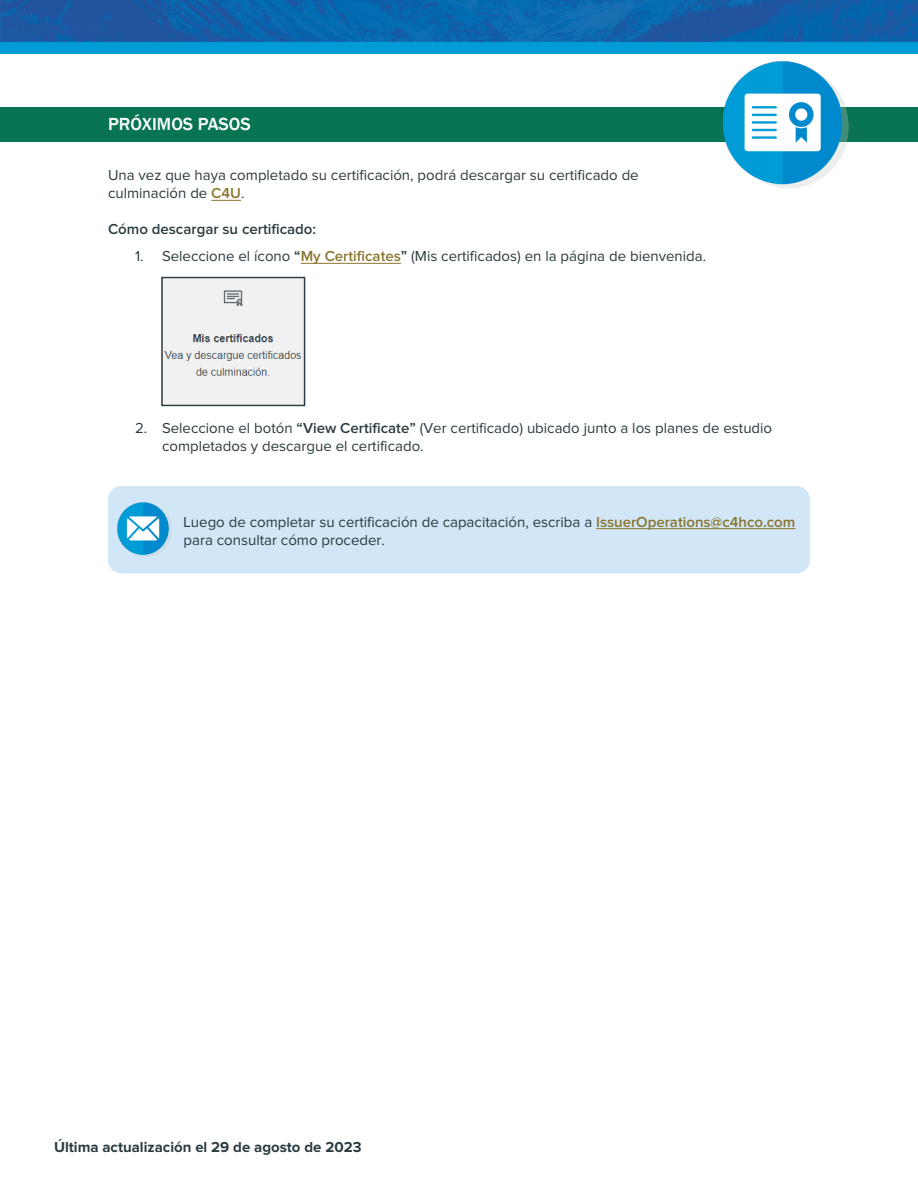
<style>
.page{position:relative;width:918px;height:1188px;background:#fff}
.page>*{position:absolute;margin:0;border:0;box-sizing:border-box;transform-origin:0 0}
.t1{font:500 18px "Franklin Gothic";color:#fff}
.t2{font:15px/18px "Proxima Nova";color:#2a3c41}
.t3{font:700 15px "Proxima Nova";color:#2a3c41}
.t4{font:600 15px "Proxima Nova";color:#2a3c41}
.s1{font-weight:600;color:#8b752d}
.s2{font-weight:600}
</style>
<div class="page">
<img style="left:0;top:0;width:918px;height:53px">
<div style="left:0;top:107px;width:918px;height:35px;background:#087453"></div>
<img style="left:722px;top:61px;width:127px;height:127px">
<div style="left:108px;top:486px;width:702px;height:87px;background:#d1e6f6;border-radius:14px"></div>
<hr style="left:596px;top:528px;width:199px;height:1px;background:#8b752d">
<img style="left:117px;top:503px;width:54px;height:54px">
<hr style="left:211px;top:200px;width:30px;height:1px;background:#8b752d">
<hr style="left:301px;top:263px;width:100px;height:1px;background:#8b752d">
<img style="left:164px;top:280px;width:138px;height:123px">
<div style="left:161px;top:277px;width:144px;height:129px;border:2px solid #2a3c41"></div>
<p class="t1" style="left:108px;top:112px;width:144px">PRÓXIMOS PASOS</p>
<p class="t2" style="left:108px;top:167px;width:532px">Una vez que haya completado su certificación, podrá descargar su certificado de culminación de <span class="s1">C4U</span>.</p>
<p class="t4" style="left:108px;top:222px;width:210px">Cómo descargar su certificado:</p>
<p class="t2" style="left:135px;top:248px;width:573px">1. Seleccione el ícono <span class="s2">“</span><span class="s1">My Certificates</span><span class="s2">”</span> (Mis certificados) en la página de bienvenida.</p>
<p class="t2" style="left:162px;top:420px;width:612px;text-indent:-27px">2. Seleccione el botón <span class="s2">“View Certificate”</span> (Ver certificado) ubicado junto a los planes de estudio completados y descargue el certificado.</p>
<p class="t2" style="left:184px;top:513px;width:613px">Luego de completar su certificación de capacitación, escriba a <span class="s1">IssuerOperations@c4hco.com </span>para consultar cómo proceder.</p>
<p class="t3" style="left:54px;top:1140px;width:309px">Última actualización el 29 de agosto de 2023</p>
</div>
